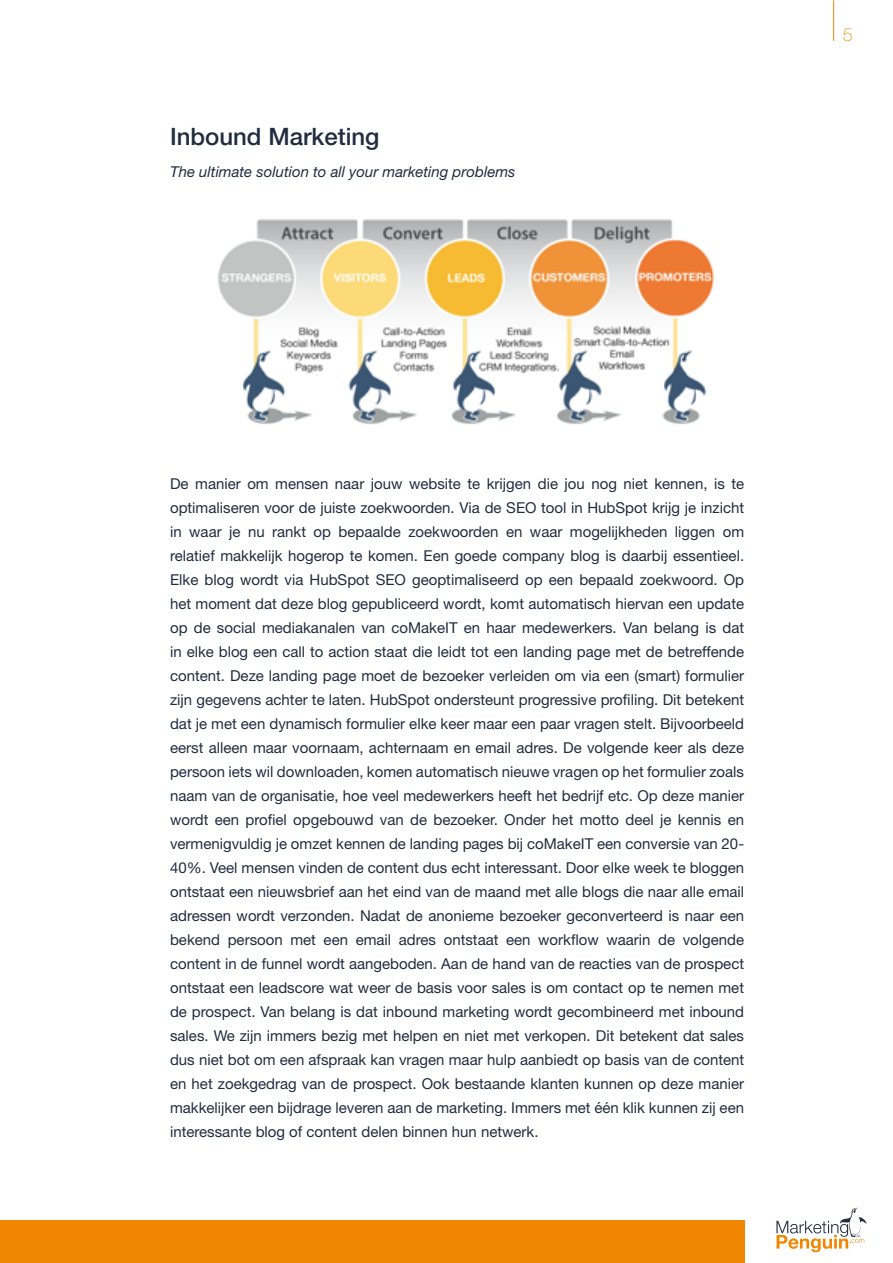
<style>
.page{position:relative;width:893px;height:1263px;background:#fff}
.page>*{position:absolute;margin:0;border:0;box-sizing:border-box;transform-origin:0 0}
.t1{font:500 24px "Helvetica Neue LT Std";color:#212d3f}
.t2{font:100 18px "Helvetica Neue LT Std";color:#f18700}
.t3{font:15px/24px "Helvetica Neue LT Std";color:#212d3f;text-align:justify}
.t4{font:italic 15px "Helvetica Neue LT Std";color:#212d3f}
</style>
<div class="page">
<div style="left:0;top:1220px;width:744px;height:43px;background:#f18700"></div>
<hr style="left:833px;top:0;width:1px;height:41px;background:#f18700">
<svg style="left:776px;top:1207px;width:91px;height:45px"></svg>
<img style="left:217px;top:219px;width:497px;height:205px">
<h1 class="t1" style="left:170px;top:122px;width:211px">Inbound Marketing</h1>
<p class="t4" style="left:170px;top:163px;width:347px">The ultimate solution to all your marketing problems</p>
<p class="t2" style="left:843px;top:24px;width:12px">5</p>
<p class="t3" style="left:170px;top:472px;width:576px">De manier om mensen naar jouw website te krijgen die jou nog niet kennen, is te optimaliseren voor de juiste zoekwoorden. Via de SEO tool in HubSpot krijg je inzicht in waar je nu rankt op bepaalde zoekwoorden en waar mogelijkheden liggen om relatief makkelijk hogerop te komen. Een goede company blog is daarbij essentieel.<br>Elke blog wordt via HubSpot SEO geoptimaliseerd op een bepaald zoekwoord. Op het moment dat deze blog gepubliceerd wordt, komt automatisch hiervan een update op de social mediakanalen van coMakeIT en haar medewerkers. Van belang is dat in elke blog een call to action staat die leidt tot een landing page met de betreffende content. Deze landing page moet de bezoeker verleiden om via een (smart) formulier zijn gegevens achter te laten. HubSpot ondersteunt progressive profiling. Dit betekent dat je met een dynamisch formulier elke keer maar een paar vragen stelt. Bijvoorbeeld eerst alleen maar voornaam, achternaam en email adres. De volgende keer als deze persoon iets wil downloaden, komen automatisch nieuwe vragen op het formulier zoals naam van de organisatie, hoe veel medewerkers heeft het bedrijf etc. Op deze manier wordt een profiel opgebouwd van de bezoeker. Onder het motto deel je kennis en vermenigvuldig je omzet kennen de landing pages bij coMakeIT een conversie van 20- 40%. Veel mensen vinden de content dus echt interessant. Door elke week te bloggen ontstaat een nieuwsbrief aan het eind van de maand met alle blogs die naar alle email adressen wordt verzonden. Nadat de anonieme bezoeker geconverteerd is naar een bekend persoon met een email adres ontstaat een workflow waarin de volgende content in de funnel wordt aangeboden. Aan de hand van de reacties van de prospect ontstaat een leadscore wat weer de basis voor sales is om contact op te nemen met de prospect. Van belang is dat inbound marketing wordt gecombineerd met inbound sales. We zijn immers bezig met helpen en niet met verkopen. Dit betekent dat sales dus niet bot om een afspraak kan vragen maar hulp aanbiedt op basis van de content en het zoekgedrag van de prospect. Ook bestaande klanten kunnen op deze manier makkelijker een bijdrage leveren aan de marketing. Immers met één klik kunnen zij een interessante blog of content delen binnen hun netwerk.</p>
</div>
